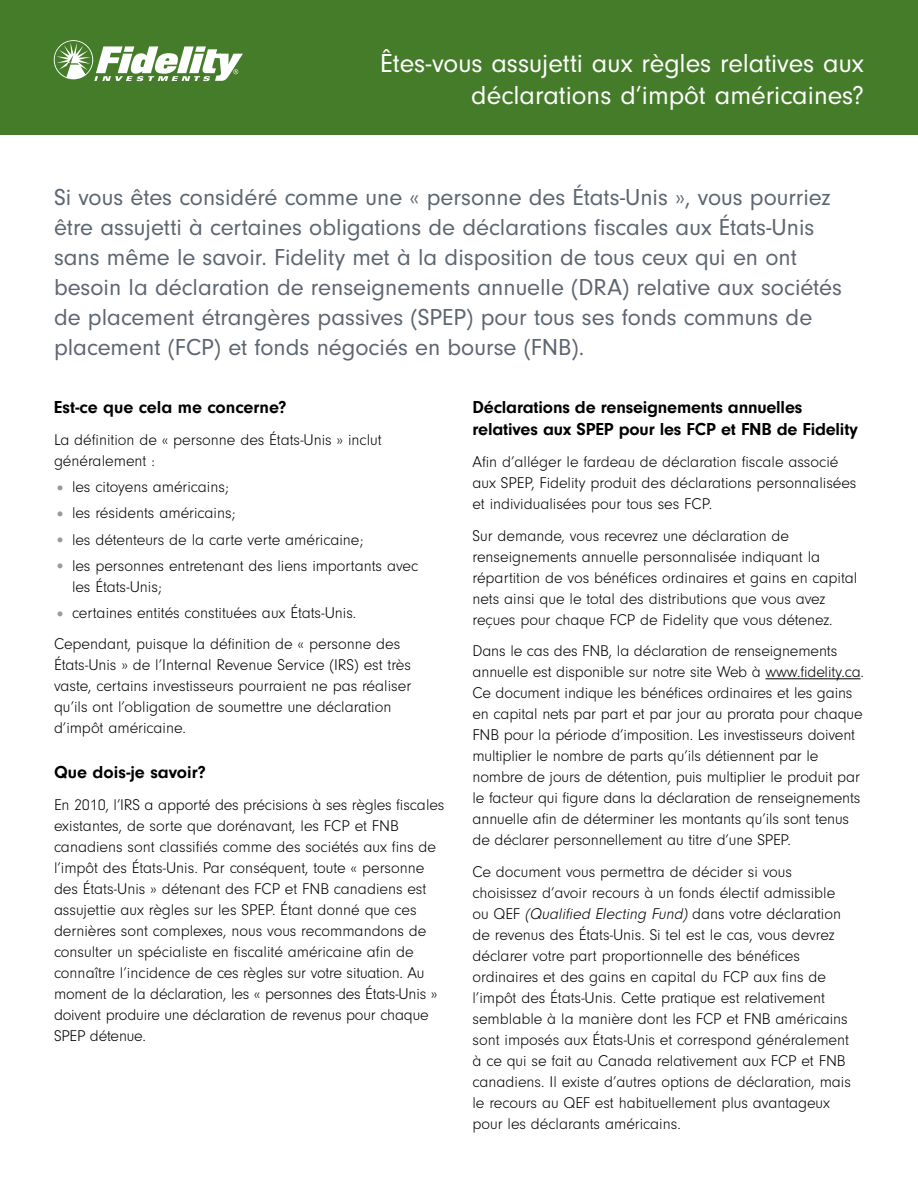
<style>
.page{position:relative;width:918px;height:1188px;background:#fff}
.page>*{position:absolute;margin:0;border:0;box-sizing:border-box;transform-origin:0 0}
.t1{font:27px/31.5px "Neuzeit Gro";color:#fff;text-align:right}
.t2{font:24px/30px "Neuzeit Gro";color:#5d6771}
.t3{font:700 18px/22.5px "Neuzeit Gro";letter-spacing:-.01em;color:#000}
.t4{font:300 16.2px/21px "Neuzeit Gro";letter-spacing:-.005em;color:#000}
.s1{font-size:18px;color:#949ca1}
.s2{font-style:italic}
</style>
<div class="page">
<div style="left:0;top:0;width:918px;height:135px;background:#447c29"></div>
<svg style="left:54px;top:40px;width:189px;height:41px"></svg>
<hr style="left:765px;top:678px;width:96px;height:1px;background:#000">
<h1 class="t1" style="left:380px;top:48px;width:485px">Êtes-vous assujetti aux règles relatives aux déclarations d’impôt américaines?</h1>
<p class="t2" style="left:54px;top:183px;width:790px">Si vous êtes considéré comme une « personne des États-Unis », vous pourriez être assujetti à certaines obligations de déclarations fiscales aux États-Unis sans même le savoir. Fidelity met à la disposition de tous ceux qui en ont besoin la déclaration de renseignements annuelle (DRA) relative aux sociétés de placement étrangères passives (SPEP) pour tous ses fonds communs de placement (FCP) et fonds négociés en bourse (FNB).</p>
<p class="t3" style="left:54px;top:396px;width:234px">Est-ce que cela me concerne?</p>
<p class="t4" style="left:54px;top:429px;width:329px">La définition de « personne des États-Unis » inclut généralement :</p>
<p class="t4" style="left:54px;top:477px;width:176px"><span class="s1">•</span> les citoyens américains;</p>
<p class="t4" style="left:54px;top:503px;width:183px"><span class="s1">•</span> les résidents américains;</p>
<p class="t4" style="left:54px;top:529px;width:311px"><span class="s1">•</span> les détenteurs de la carte verte américaine;</p>
<p class="t4" style="left:72px;top:555px;width:348px;text-indent:-18px"><span class="s1">•</span> les personnes entretenant des liens importants avec les États-Unis;</p>
<p class="t4" style="left:54px;top:597px;width:348px;line-height:31.5px"><span class="s1">•</span> certaines entités constituées aux États-Unis.<br>Cependant, puisque la définition de « personne des</p>
<p class="t4" style="left:54px;top:655px;width:359px">États-Unis » de l’Internal Revenue Service (IRS) est très vaste, certains investisseurs pourraient ne pas réaliser qu’ils ont l’obligation de soumettre une déclaration d’impôt américaine.</p>
<p class="t3" style="left:54px;top:761px;width:153px">Que dois-je savoir?</p>
<p class="t4" style="left:54px;top:795px;width:392px">En 2010, l’IRS a apporté des précisions à ses règles fiscales existantes, de sorte que dorénavant, les FCP et FNB canadiens sont classifiés comme des sociétés aux fins de l’impôt des États-Unis. Par conséquent, toute « personne des États-Unis » détenant des FCP et FNB canadiens est assujettie aux règles sur les SPEP. Étant donné que ces dernières sont complexes, nous vous recommandons de consulter un spécialiste en fiscalité américaine afin de connaître l’incidence de ces règles sur votre situation. Au moment de la déclaration, les « personnes des États-Unis » doivent produire une déclaration de revenus pour chaque SPEP détenue.</p>
<p class="t3" style="left:472px;top:396px;width:387px">Déclarations de renseignements annuelles relatives aux SPEP pour les FCP et FNB de Fidelity</p>
<p class="t4" style="left:472px;top:452px;width:385px">Afin d’alléger le fardeau de déclaration fiscale associé aux SPEP, Fidelity produit des déclarations personnalisées et individualisées pour tous ses FCP.</p>
<p class="t4" style="left:472px;top:525px;width:386px">Sur demande, vous recevrez une déclaration de renseignements annuelle personnalisée indiquant la répartition de vos bénéfices ordinaires et gains en capital nets ainsi que le total des distributions que vous avez reçues pour chaque FCP de Fidelity que vous détenez.</p>
<p class="t4" style="left:472px;top:641px;width:393px">Dans le cas des FNB, la déclaration de renseignements annuelle est disponible sur notre site Web à www.fidelity.ca.<br>Ce document indique les bénéfices ordinaires et les gains en capital nets par part et par jour au prorata pour chaque FNB pour la période d’imposition. Les investisseurs doivent multiplier le nombre de parts qu’ils détiennent par le nombre de jours de détention, puis multiplier le produit par le facteur qui figure dans la déclaration de renseignements annuelle afin de déterminer les montants qu’ils sont tenus de déclarer personnellement au titre d’une SPEP.</p>
<p class="t4" style="left:472px;top:861px;width:380px">Ce document vous permettra de décider si vous choisissez d’avoir recours à un fonds électif admissible ou QEF <span class="s2">(Qualified Electing Fund)</span> dans votre déclaration de revenus des États-Unis. Si tel est le cas, vous devrez déclarer votre part proportionnelle des bénéfices ordinaires et des gains en capital du FCP aux fins de l’impôt des États-Unis. Cette pratique est relativement semblable à la manière dont les FCP et FNB américains sont imposés aux États‑Unis et correspond généralement à ce qui se fait au Canada relativement aux FCP et FNB canadiens. Il existe d’autres options de déclaration, mais le recours au QEF est habituellement plus avantageux pour les déclarants américains.</p>
</div>
